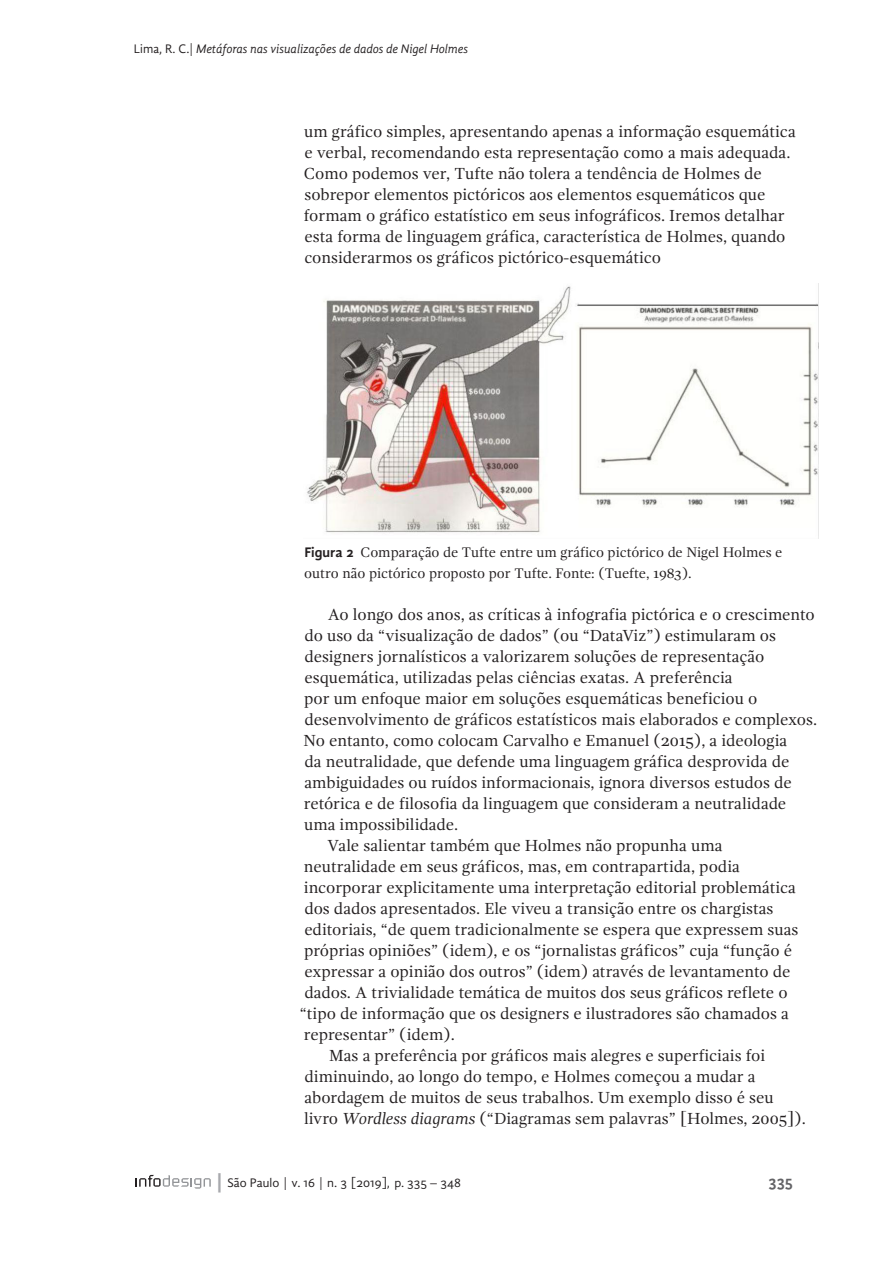
<style>
.page{position:relative;width:893px;height:1263px;background:#fff}
.page>*{position:absolute;margin:0;border:0;box-sizing:border-box;transform-origin:0 0}
.PT_Corpo_de_texto{font:16.5px/21px "Gandhi Serif";color:#231f20}
.t1{font:700 16.5px "Gandhi Sans";color:#636366}
.t2{font:14.25px/21px "Gandhi Serif";letter-spacing:-.005em;color:#231f20}
.t3{font:italic 12.75px "Gandhi Sans";color:#231f20}
.t4{font:12.75px "Gandhi Sans";color:#231f20}
.s1{font-style:normal}
.s2{font-family:"Gandhi Sans";font-weight:700}
.s3{font-style:italic}
.s4{font-size:19.2px;color:#a8a9ad}
</style>
<div class="page">
<svg style="left:136px;top:1175px;width:75px;height:13px"></svg>
<img style="left:307px;top:284px;width:512px;height:255px">
<p class="t3" style="left:134px;top:41px;width:336px"><span class="s1">Lima, R. C.|</span> Metáforas nas visualizações de dados de Nigel Holmes</p>
<p class="PT_Corpo_de_texto" style="left:304px;top:121px;width:493px">um gráfico simples, apresentando apenas a informação esquemática e verbal, recomendando esta representação como a mais adequada.<br>Como podemos ver, Tufte não tolera a tendência de Holmes de sobrepor elementos pictóricos aos elementos esquemáticos que formam o gráfico estatístico em seus infográficos. Iremos detalhar esta forma de linguagem gráfica, característica de Holmes, quando considerarmos os gráficos pictórico-esquemático</p>
<p class="t2" style="left:304px;top:541px;width:480px"><span class="s2">Figura 2</span> Comparação de Tufte entre um gráfico pictórico de Nigel Holmes e outro não pictórico proposto por Tufte. Fonte: (Tuefte, 1983).</p>
<p class="PT_Corpo_de_texto" style="left:304px;top:604px;width:515px;text-indent:24px">Ao longo dos anos, as críticas à infografia pictórica e o crescimento do uso da “visualização de dados” (ou “DataViz”) estimularam os designers jornalísticos a valorizarem soluções de representação esquemática, utilizadas pelas ciências exatas. A preferência<br>por um enfoque maior em soluções esquemáticas beneficiou o desenvolvimento de gráficos estatísticos mais elaborados e complexos.<br>No entanto, como colocam Carvalho e Emanuel (2015), a ideologia<br>da neutralidade, que defende uma linguagem gráfica desprovida de ambiguidades ou ruídos informacionais, ignora diversos estudos de retórica e de filosofia da linguagem que consideram a neutralidade uma impossibilidade.</p>
<p class="PT_Corpo_de_texto" style="left:300px;top:835px;width:500px;text-indent:27px">Vale salientar também que Holmes não propunha uma neutralidade em seus gráficos, mas, em contrapartida, podia incorporar explicitamente uma interpretação editorial problemática dos dados apresentados. Ele viveu a transição entre os chargistas editoriais, “de quem tradicionalmente se espera que expressem suas próprias opiniões” (idem), e os “jornalistas gráficos” cuja “função é expressar a opinião dos outros” (idem) através de levantamento de dados. A trivialidade temática de muitos dos seus gráficos reflete o “tipo de informação que os designers e ilustradores são chamados a representar” (idem).</p>
<p class="PT_Corpo_de_texto" style="left:304px;top:1045px;width:503px;text-indent:25px">Mas a preferência por gráficos mais alegres e superficiais foi diminuindo, ao longo do tempo, e Holmes começou a mudar a abordagem de muitos de seus trabalhos. Um exemplo disso é seu livro <span class="s3">Wordless diagrams</span> (“Diagramas sem palavras” [Holmes, 2005]).</p>
<p class="t4" style="left:214px;top:1175px;width:249px"><span class="s4">|</span>São Paulo | v. 16 | n. 3 [2019], p. 335 – 348</p>
<p class="t1" style="left:768px;top:1171px;width:26px">335</p>
</div>
